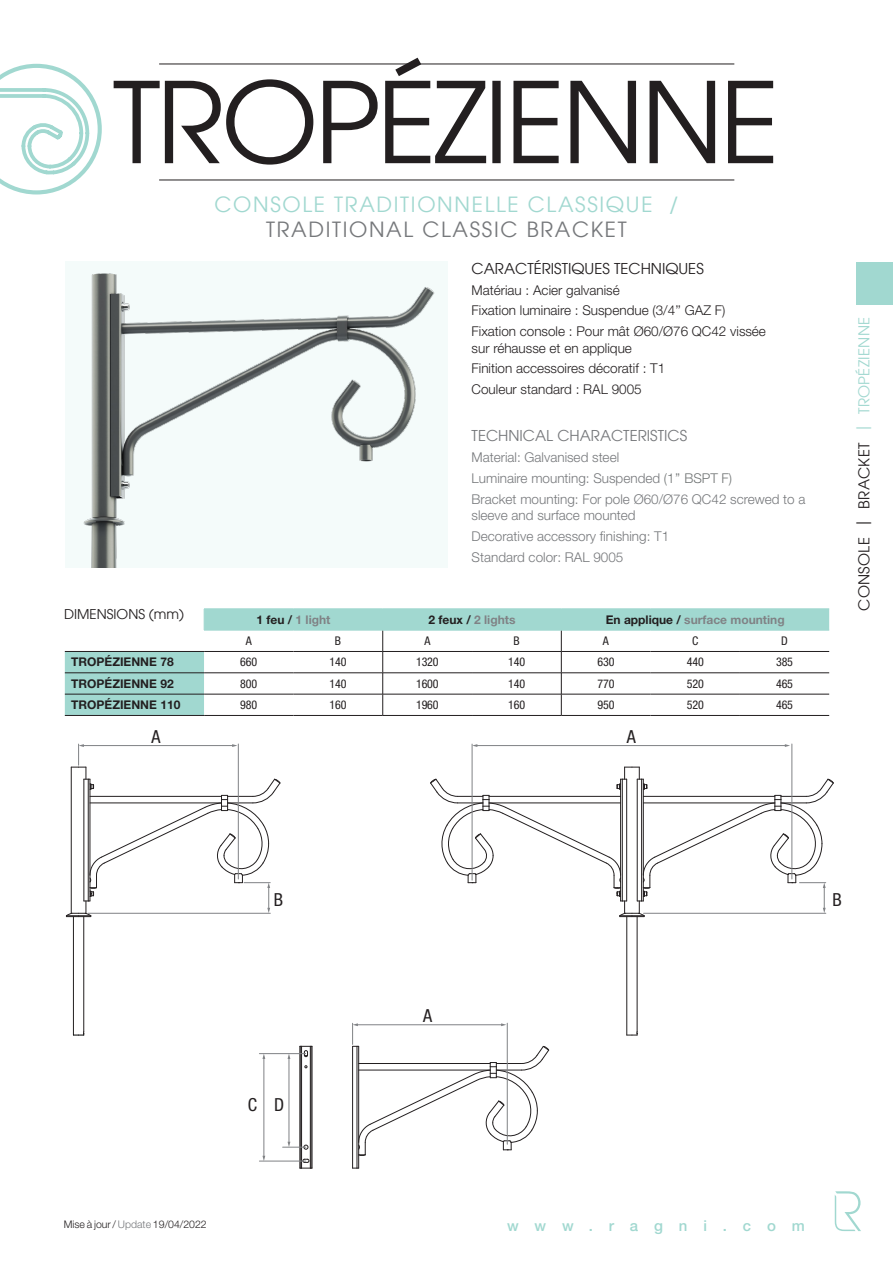
<style>
.page{position:relative;width:893px;height:1263px;background:#fff}
.page>*{position:absolute;margin:0;border:0;box-sizing:border-box;transform-origin:0 0}
.t1{font:111.3px "Avant Garde";letter-spacing:-.03em;color:#231f20}
.t2{font:21px "Avant Garde";letter-spacing:.08em;color:#a1d8d0}
.t3{font:21px "Avant Garde";letter-spacing:.08em;color:#76787b}
.t4{font:condensed 18px "Helvetica Neue LT Std";color:#231f20}
.t5{font:15px "Avant Garde";letter-spacing:.02em;color:#231f20}
.t6{font:15px "Avant Garde";color:#231f20}
.t7{font:15px "Avant Garde";color:#76787b}
.t8{font:500 15px "Helvetica Neue LT Std";letter-spacing:1.055em;color:#a1d8d0}
.t9{font:300 13.5px/16.5px "Helvetica Neue LT Std";color:#76787b}
.t10{font:300 13.5px/16.5px "Helvetica Neue LT Std";color:#231f20}
.t11{font:13.5px "Avant Garde";color:#231f20}
.t12{font:condensed 12px "Helvetica Neue LT Std";letter-spacing:-.01em;color:#231f20}
.t13{font:700 12px "Helvetica Neue LT Std";color:#808285}
.t14{font:700 12px "Helvetica Neue LT Std";color:#231f20}
.t15{font:300 10.5px "Helvetica Neue LT Std";color:#231f20}
.s1{color:#717575}
.s2{color:#231f20}
.s3{color:#a1d8d0}
.s4{color:#76787b}
</style>
<div class="page">
<svg style="left:835px;top:1191px;width:26px;height:40px"></svg>
<hr style="left:159px;top:64px;width:575px;height:1px;background:#231f20">
<hr style="left:159px;top:180px;width:575px;height:1px;background:#231f20">
<div style="left:856px;top:262px;width:37px;height:42px;background:#a1d8d0"></div>
<svg style="left:0;top:64px;width:102px;height:130px"></svg>
<svg style="left:65px;top:609px;width:764px;height:106px"></svg>
<hr style="left:65px;top:672px;width:139px;height:1px;background:#231f20">
<hr style="left:383px;top:672px;width:89px;height:1px;background:#231f20">
<hr style="left:472px;top:672px;width:89px;height:1px;background:#231f20">
<hr style="left:561px;top:672px;width:90px;height:1px;background:#231f20">
<hr style="left:651px;top:672px;width:89px;height:1px;background:#231f20">
<hr style="left:740px;top:672px;width:89px;height:1px;background:#231f20">
<hr style="left:65px;top:694px;width:139px;height:1px;background:#231f20">
<hr style="left:383px;top:694px;width:89px;height:1px;background:#231f20">
<hr style="left:472px;top:694px;width:89px;height:1px;background:#231f20">
<hr style="left:561px;top:694px;width:90px;height:1px;background:#231f20">
<hr style="left:651px;top:694px;width:89px;height:1px;background:#231f20">
<hr style="left:740px;top:694px;width:89px;height:1px;background:#231f20">
<hr style="left:65px;top:715px;width:139px;height:1px;background:#231f20">
<hr style="left:204px;top:715px;width:89px;height:1px;background:#231f20">
<hr style="left:293px;top:715px;width:90px;height:1px;background:#231f20">
<hr style="left:383px;top:715px;width:89px;height:1px;background:#231f20">
<hr style="left:472px;top:715px;width:89px;height:1px;background:#231f20">
<hr style="left:561px;top:715px;width:90px;height:1px;background:#231f20">
<hr style="left:651px;top:715px;width:89px;height:1px;background:#231f20">
<hr style="left:740px;top:715px;width:89px;height:1px;background:#231f20">
<hr style="left:561px;top:651px;width:90px;height:1px;background:#231f20">
<hr style="left:651px;top:651px;width:89px;height:1px;background:#231f20">
<hr style="left:740px;top:651px;width:89px;height:1px;background:#231f20">
<hr style="left:383px;top:651px;width:89px;height:1px;background:#231f20">
<hr style="left:472px;top:651px;width:89px;height:1px;background:#231f20">
<hr style="left:65px;top:651px;width:139px;height:1px;background:#231f20">
<svg style="left:561px;top:631px;width:1px;height:84px"></svg>
<hr style="left:204px;top:608px;width:89px;height:1px;background:#a1d8d0">
<svg style="left:204px;top:609px;width:179px;height:106px"></svg>
<hr style="left:293px;top:608px;width:90px;height:1px;background:#a1d8d0">
<hr style="left:383px;top:608px;width:89px;height:1px;background:#a1d8d0">
<hr style="left:472px;top:608px;width:89px;height:1px;background:#a1d8d0">
<hr style="left:561px;top:608px;width:90px;height:1px;background:#a1d8d0">
<hr style="left:651px;top:608px;width:89px;height:1px;background:#a1d8d0">
<hr style="left:740px;top:608px;width:89px;height:1px;background:#a1d8d0">
<hr style="left:204px;top:630px;width:89px;height:1px;background:#a1d8d0">
<hr style="left:293px;top:630px;width:90px;height:1px;background:#a1d8d0">
<hr style="left:383px;top:630px;width:89px;height:1px;background:#a1d8d0">
<hr style="left:472px;top:630px;width:89px;height:1px;background:#a1d8d0">
<hr style="left:561px;top:630px;width:90px;height:1px;background:#a1d8d0">
<hr style="left:651px;top:630px;width:89px;height:1px;background:#a1d8d0">
<hr style="left:740px;top:630px;width:89px;height:1px;background:#a1d8d0">
<div style="left:65px;top:262px;width:383px;height:306px;background:#f4fbfa"></div>
<img style="left:83px;top:273px;width:352px;height:295px">
<hr style="left:83px;top:916px;width:1px;height:115px;background:#231f20">
<hr style="left:73px;top:916px;width:1px;height:119px;background:#231f20">
<svg style="left:73px;top:1030px;width:12px;height:6px"></svg>
<hr style="left:637px;top:916px;width:1px;height:115px;background:#231f20">
<hr style="left:626px;top:916px;width:1px;height:119px;background:#231f20">
<svg style="left:627px;top:1030px;width:11px;height:5px"></svg>
<hr style="left:472px;top:744px;width:1px;height:136px;background:#808285">
<hr style="left:792px;top:744px;width:1px;height:135px;background:#808285">
<hr style="left:476px;top:745px;width:310px;height:1px;background:#808285">
<svg style="left:65px;top:744px;width:216px;height:173px"></svg>
<svg style="left:430px;top:767px;width:404px;height:150px"></svg>
<hr style="left:352px;top:1046px;width:1px;height:122px;background:#231f20">
<hr style="left:356px;top:1046px;width:1px;height:122px;background:#231f20">
<hr style="left:358px;top:1046px;width:1px;height:122px;background:#231f20">
<svg style="left:352px;top:1023px;width:198px;height:133px"></svg>
<hr style="left:299px;top:1046px;width:1px;height:122px;background:#231f20">
<hr style="left:300px;top:1046px;width:1px;height:122px;background:#231f20">
<hr style="left:312px;top:1046px;width:1px;height:122px;background:#231f20">
<hr style="left:311px;top:1046px;width:1px;height:122px;background:#231f20">
<hr style="left:301px;top:1046px;width:1px;height:122px;background:#231f20">
<hr style="left:310px;top:1046px;width:1px;height:122px;background:#231f20">
<svg style="left:304px;top:1065px;width:4px;height:3px"></svg>
<svg style="left:300px;top:1158px;width:12px;height:10px"></svg>
<svg style="left:300px;top:1046px;width:12px;height:12px"></svg>
<hr style="left:259px;top:1053px;width:47px;height:1px;background:#808285">
<hr style="left:259px;top:1161px;width:47px;height:1px;background:#808285">
<hr style="left:289px;top:1058px;width:1px;height:85px;background:#808285">
<svg style="left:283px;top:1142px;width:25px;height:8px"></svg>
<hr style="left:264px;top:1058px;width:1px;height:99px;background:#808285">
<svg style="left:262px;top:1156px;width:3px;height:5px"></svg>
<svg style="left:262px;top:1053px;width:3px;height:6px"></svg>
<p class="t1" style="left:113px;top:56px;width:668px">TROPÉZIENNE</p>
<h2 class="t2" style="left:214px;top:192px;width:465px">CONSOLE TRADITIONNELLE CLASSIQUE /</h2>
<h2 class="t3" style="left:266px;top:217px;width:362px">TRADITIONAL CLASSIC BRACKET</h2>
<p class="t6" style="left:472px;top:259px;width:234px">CARACTÉRISTIQUES TECHNIQUES</p>
<p class="t10" style="left:472px;top:281px;width:150px">Matériau : Acier galvanisé</p>
<p class="t10" style="left:472px;top:302px;width:255px">Fixation luminaire : Suspendue (3/4’’ GAZ F)</p>
<p class="t10" style="left:472px;top:323px;width:296px">Fixation console : Pour mât Ø60/Ø76 QC42 vissée sur réhausse et en applique</p>
<p class="t10" style="left:472px;top:360px;width:195px">Finition accessoires décoratif : T1</p>
<p class="t10" style="left:472px;top:381px;width:172px">Couleur standard : RAL 9005</p>
<p class="t11" style="left:64px;top:606px;width:121px">DIMENSIONS (mm)</p>
<p class="t7" style="left:472px;top:427px;width:217px">TECHNICAL CHARACTERISTICS</p>
<p class="t9" style="left:472px;top:449px;width:149px">Material: Galvanised steel</p>
<p class="t9" style="left:472px;top:469px;width:262px">Luminaire mounting: Suspended <span class="s1">(1’’ BSPT F)</span></p>
<p class="t9" style="left:472px;top:490px;width:335px">Bracket mounting: For pole Ø60/Ø76 QC42 screwed to a sleeve and surface mounted</p>
<p class="t9" style="left:472px;top:527px;width:199px">Decorative accessory finishing: T1</p>
<p class="t9" style="left:472px;top:548px;width:153px">Standard color: RAL 9005</p>
<p class="t13" style="left:256px;top:612px;width:76px"><span class="s2">1 feu /</span> 1 light</p>
<p class="t13" style="left:429px;top:612px;width:88px"><span class="s2">2 feux /</span> 2 lights</p>
<p class="t13" style="left:606px;top:612px;width:180px"><span class="s2">En applique /</span> surface mounting</p>
<p class="t12" style="left:246px;top:634px;width:7px">A</p>
<p class="t12" style="left:335px;top:634px;width:8px">B</p>
<p class="t12" style="left:424px;top:634px;width:7px">A</p>
<p class="t12" style="left:514px;top:634px;width:8px">B</p>
<p class="t12" style="left:603px;top:634px;width:7px">A</p>
<p class="t12" style="left:692px;top:634px;width:8px">C</p>
<p class="t12" style="left:781px;top:634px;width:8px">D</p>
<p class="t14" style="left:71px;top:655px;width:104px">TROPÉZIENNE 78</p>
<p class="t12" style="left:240px;top:655px;width:19px">660</p>
<p class="t12" style="left:330px;top:655px;width:19px">140</p>
<p class="t12" style="left:416px;top:655px;width:24px">1320</p>
<p class="t12" style="left:508px;top:655px;width:19px">140</p>
<p class="t12" style="left:597px;top:655px;width:19px">630</p>
<p class="t12" style="left:687px;top:655px;width:19px">440</p>
<p class="t12" style="left:776px;top:655px;width:19px">385</p>
<p class="t14" style="left:71px;top:676px;width:104px">TROPÉZIENNE 92</p>
<p class="t12" style="left:240px;top:676px;width:19px">800</p>
<p class="t12" style="left:330px;top:676px;width:19px">140</p>
<p class="t12" style="left:416px;top:676px;width:24px">1600</p>
<p class="t12" style="left:508px;top:676px;width:19px">140</p>
<p class="t12" style="left:597px;top:676px;width:19px">770</p>
<p class="t12" style="left:687px;top:676px;width:19px">520</p>
<p class="t12" style="left:776px;top:676px;width:19px">465</p>
<p class="t14" style="left:71px;top:697px;width:111px">TROPÉZIENNE 110</p>
<p class="t12" style="left:240px;top:698px;width:19px">980</p>
<p class="t12" style="left:330px;top:698px;width:19px">160</p>
<p class="t12" style="left:416px;top:698px;width:24px">1960</p>
<p class="t12" style="left:508px;top:698px;width:19px">160</p>
<p class="t12" style="left:597px;top:698px;width:19px">950</p>
<p class="t12" style="left:687px;top:698px;width:19px">520</p>
<p class="t12" style="left:776px;top:698px;width:19px">465</p>
<p class="t4" style="left:151px;top:726px;width:10px">A</p>
<p class="t4" style="left:627px;top:726px;width:10px">A</p>
<p class="t5" style="left:855px;top:611px;width:296px;rotate:-90deg">CONSOLE | BRACKET <span class="s3">| TROPÉZIENNE</span></p>
<p class="t4" style="left:274px;top:889px;width:11px">B</p>
<p class="t4" style="left:833px;top:889px;width:11px">B</p>
<p class="t4" style="left:248px;top:1094px;width:11px">C</p>
<p class="t4" style="left:274px;top:1094px;width:12px">D</p>
<p class="t4" style="left:423px;top:1005px;width:10px">A</p>
<p class="t15" style="left:64px;top:1218px;width:144px">Mise à jour / <span class="s4">Update</span> 19/04/2022</p>
<p class="t8" style="left:507px;top:1216px;width:299px">www.ragni.com</p>
</div>
